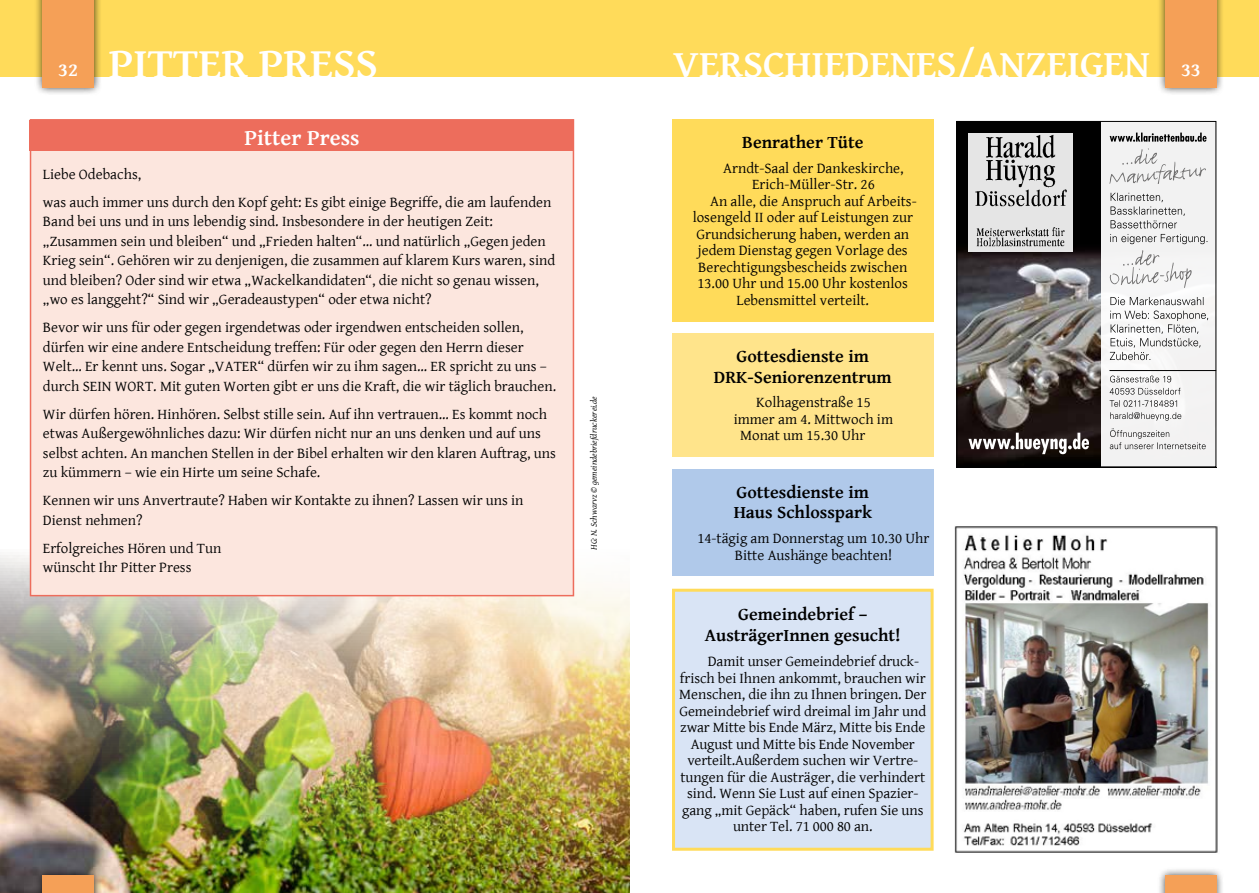
<style>
.page{position:relative;width:1259px;height:893px;background:#fff}
.page>*{position:absolute;margin:0;border:0;box-sizing:border-box;transform-origin:0 0}
.t1{font:700 43.65px "Gentium Basic";color:#fff}
.t2{font:700 39px "Gentium Basic";color:#fff}
.t3{font:700 22.5px "Gentium Basic";color:#fff}
.t4{font:700 19.5px "Gentium Basic";color:#fff}
.t5{font:700 18px/20.2px "Gentium Basic";color:#000;text-align:center}
.t6{font:15px/19.5px "Gentium Basic";color:#000}
.t7{font:italic 9px "Gentium Basic";color:#000}
.s1{font-size:19.5px}
</style>
<div class="page">
<div style="left:672px;top:119px;width:261px;height:202px;background:#ffdb5a"></div>
<div style="left:672px;top:334px;width:261px;height:123px;background:#ffe48b"></div>
<div style="left:672px;top:469px;width:261px;height:107px;background:#b0c9ea"></div>
<div style="left:673px;top:590px;width:259px;height:259px;background:#d9e4f5"></div>
<div style="left:672px;top:589px;width:261px;height:262px;border:3px solid #ffdb5a"></div>
<div style="left:955px;top:119px;width:263px;height:350px;background:linear-gradient(to right,#000,#000)"></div>
<img style="left:958px;top:123px;width:142px;height:342px">
<div style="left:1100px;top:121px;width:116px;height:346px;background:#f3f2f2"></div>
<img style="left:968px;top:133px;width:105px;height:118px">
<svg style="left:1110px;top:311px;width:98px;height:49px"></svg>
<svg style="left:1110px;top:297px;width:93px;height:8px"></svg>
<svg style="left:1110px;top:234px;width:97px;height:10px"></svg>
<svg style="left:1110px;top:193px;width:74px;height:35px"></svg>
<svg style="left:1109px;top:428px;width:96px;height:21px"></svg>
<svg style="left:1109px;top:388px;width:72px;height:33px"></svg>
<svg style="left:1110px;top:376px;width:61px;height:6px"></svg>
<svg style="left:968px;top:433px;width:121px;height:21px"></svg>
<svg style="left:1109px;top:133px;width:97px;height:9px"></svg>
<svg style="left:1109px;top:148px;width:97px;height:36px"></svg>
<svg style="left:1109px;top:250px;width:83px;height:38px"></svg>
<hr style="left:1109px;top:370px;width:107px;height:1px;background:#000">
<div style="left:956px;top:121px;width:260px;height:346px;border:1px solid #000"></div>
<img style="left:955px;top:526px;width:263px;height:327px">
<img style="left:0;top:530px;width:629px;height:363px">
<div style="left:30px;top:119px;width:544px;height:477px;background:#fce6de;border:2px solid #ed6d5c"></div>
<div style="left:30px;top:120px;width:544px;height:30px;background:#ed6d5c"></div>
<div style="left:0;top:0;width:629px;height:77px;background:#ffdb5a"></div>
<div style="left:629px;top:0;width:630px;height:77px;background:#ffdb5a"></div>
<div style="left:34px;top:0;width:68px;height:96px;background:#000;opacity:.75"></div>
<div style="left:43px;top:0;width:51px;height:88px;background:#f5a057"></div>
<div style="left:34px;top:867px;width:68px;height:26px;background:#000;opacity:.75"></div>
<div style="left:43px;top:875px;width:51px;height:18px;background:#f5a057"></div>
<div style="left:1157px;top:867px;width:67px;height:26px;background:#000;opacity:.75"></div>
<div style="left:1165px;top:875px;width:51px;height:18px;background:#f5a057"></div>
<div style="left:1157px;top:0;width:67px;height:96px;background:#000;opacity:.75"></div>
<div style="left:1165px;top:0;width:51px;height:88px;background:#f5a057"></div>
<h3 class="t4" style="left:58px;top:55px;width:21px">32</h3>
<h1 class="t1" style="left:109px;top:31px;width:271px">PITTER PRESS</h1>
<h2 class="t2" style="left:673px;top:34px;width:529px">VERSCHIEDENES/ANZEIGEN <span class="s1">33</span></h2>
<h3 class="t3" style="left:244px;top:121px;width:117px">Pitter Press</h3>
<p class="t6" style="left:43px;top:159px;width:510px;line-height:28px">Liebe Odebachs,<br>was auch immer uns durch den Kopf geht: Es gibt einige Begriffe, die am laufenden</p>
<p class="t6" style="left:43px;top:211px;width:514px">Band bei uns und in uns lebendig sind. Insbesondere in der heutigen Zeit: „Zusammen sein und bleiben“ und „Frieden halten“… und natürlich „Gegen jeden Krieg sein“. Gehören wir zu denjenigen, die zusammen auf klarem Kurs waren, sind und bleiben? Oder sind wir etwa „Wackelkandidaten“, die nicht so genau wissen, „wo es langgeht?“ Sind wir „Geradeaustypen“ oder etwa nicht?</p>
<p class="t6" style="left:43px;top:317px;width:515px">Bevor wir uns für oder gegen irgendetwas oder irgendwen entscheiden sollen, dürfen wir eine andere Entscheidung treffen: Für oder gegen den Herrn dieser Welt… Er kennt uns. Sogar „VATER“ dürfen wir zu ihm sagen… ER spricht zu uns – durch SEIN WORT. Mit guten Worten gibt er uns die Kraft, die wir täglich brauchen.</p>
<p class="t6" style="left:43px;top:404px;width:514px">Wir dürfen hören. Hinhören. Selbst stille sein. Auf ihn vertrauen… Es kommt noch etwas Außergewöhnliches dazu: Wir dürfen nicht nur an uns denken und auf uns selbst achten. An manchen Stellen in der Bibel erhalten wir den klaren Auftrag, uns zu kümmern – wie ein Hirte um seine Schafe.</p>
<p class="t6" style="left:43px;top:490px;width:482px">Kennen wir uns Anvertraute? Haben wir Kontakte zu ihnen? Lassen wir uns in<br>Dienst nehmen?</p>
<p class="t6" style="left:43px;top:538px;width:180px">Erfolgreiches Hören und Tun wünscht Ihr Pitter Press</p>
<p class="t7" style="left:587px;top:550px;width:155px;rotate:-90deg">HG: N. Schwarvz © gemeindebriefdruckerei.de</p>
<p class="t5" style="left:742px;top:131px;width:123px">Benrather Tüte</p>
<p class="t6" style="left:723px;top:158px;width:182px">Arndt-Saal der Dankeskirche,</p>
<p class="t6" style="left:752px;top:174px;width:124px">Erich-Müller-Str. 26</p>
<p class="t6" style="left:710px;top:191px;width:207px">An alle, die Anspruch auf Arbeits-</p>
<p class="t6" style="left:692px;top:207px;width:222px">losengeld II oder auf Leistungen zur</p>
<p class="t6" style="left:696px;top:224px;width:214px">Grundsicherung haben, werden an</p>
<p class="t6" style="left:698px;top:240px;width:211px">jedem Dienstag gegen Vorlage des</p>
<p class="t6" style="left:698px;top:257px;width:210px">Berechtigungsbescheids zwischen</p>
<p class="t6" style="left:697px;top:273px;width:212px">13.00 Uhr und 15.00 Uhr kostenlos</p>
<p class="t6" style="left:736px;top:290px;width:134px">Lebensmittel verteilt.</p>
<p class="t5" style="left:714px;top:346px;width:179px">Gottesdienste im<br>DRK-Seniorenzentrum</p>
<p class="t6" style="left:756px;top:392px;width:116px">Kolhagenstraße 15</p>
<p class="t6" style="left:734px;top:409px;width:161px">immer am 4. Mittwoch im</p>
<p class="t6" style="left:740px;top:425px;width:127px">Monat um 15.30 Uhr</p>
<p class="t5" style="left:733px;top:482px;width:140px;text-align:left">Gottesdienste im<br>Haus Schlosspark</p>
<p class="t6" style="left:697px;top:530px;width:233px;line-height:16.5px;text-align:center">14-tägig am Donnerstag um 10.30 Uhr<br>Bitte Aushänge beachten!</p>
<p class="t5" style="left:705px;top:603px;width:197px;line-height:21px">Gemeindebrief –<br>AusträgerInnen gesucht!</p>
<p class="t6" style="left:708px;top:651px;width:213px">Damit unser Gemeindebrief druck-</p>
<p class="t6" style="left:680px;top:668px;width:247px">frisch bei Ihnen ankommt, brauchen wir</p>
<p class="t6" style="left:679px;top:684px;width:249px">Menschen, die ihn zu Ihnen bringen. Der</p>
<p class="t6" style="left:679px;top:701px;width:248px">Gemeindebrief wird dreimal im Jahr und</p>
<p class="t6" style="left:680px;top:717px;width:246px">zwar Mitte bis Ende März, Mitte bis Ende</p>
<p class="t6" style="left:690px;top:734px;width:226px">August und Mitte bis Ende November</p>
<p class="t6" style="left:687px;top:750px;width:232px">verteilt.Außerdem suchen wir Vertre-</p>
<p class="t6" style="left:680px;top:767px;width:246px">tungen für die Austräger, die verhindert</p>
<p class="t6" style="left:687px;top:783px;width:233px">sind. Wenn Sie Lust auf einen Spazier-</p>
<p class="t6" style="left:682px;top:800px;width:243px">gang „mit Gepäck“ haben, rufen Sie uns</p>
<p class="t6" style="left:733px;top:816px;width:141px">unter Tel. 71 000 80 an.</p>
</div>
